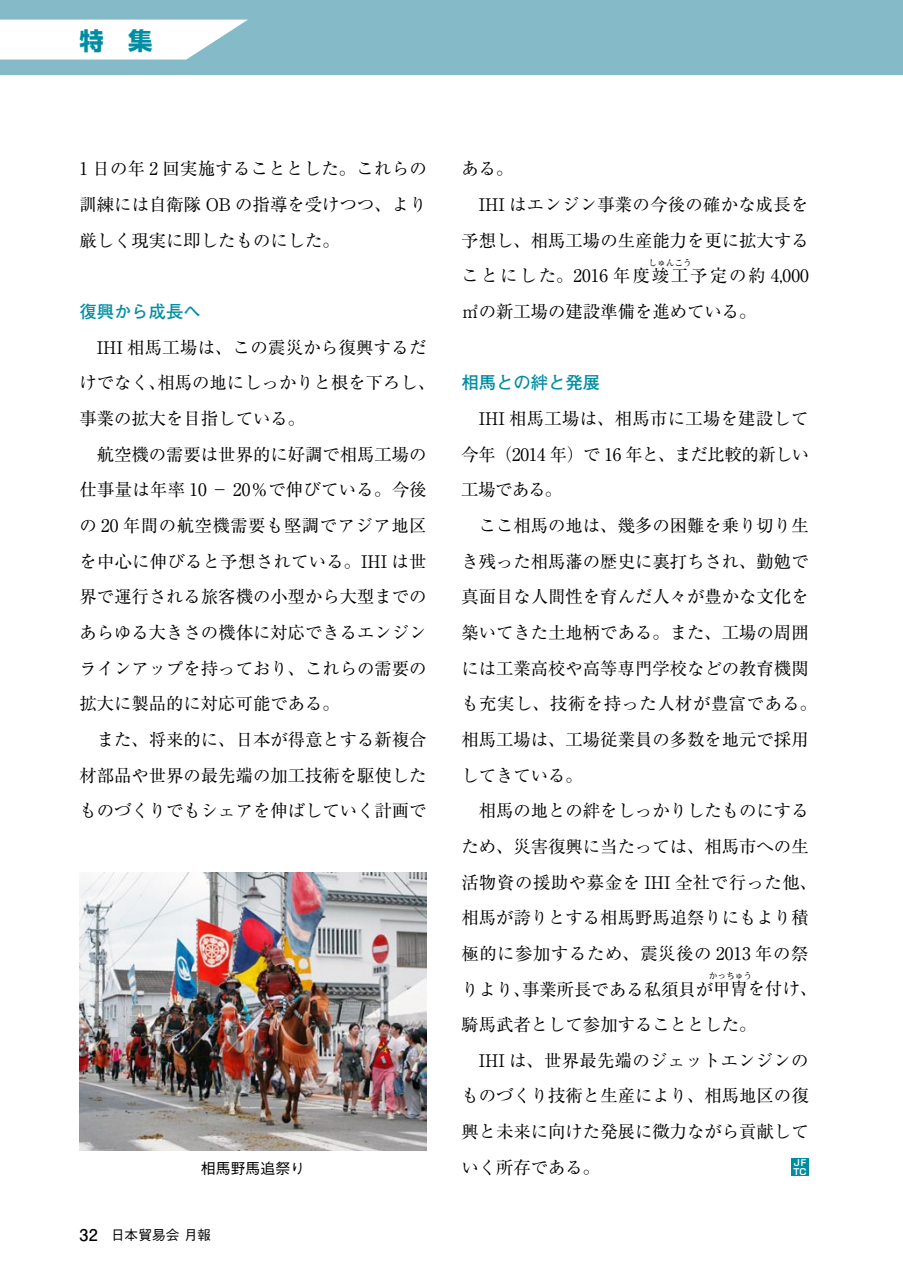
<style>
.page{position:relative;width:903px;height:1275px;background:#fff}
.page>*{position:absolute;margin:0;border:0;box-sizing:border-box;transform-origin:0 0}
.t1{font:700 24.32px "Shin Go Pro";color:#008da2}
.t2{font:17.32px/35.7px "Ryumin Pro";color:#000;text-align:justify}
.t3{font:17.32px "Ryumin Pro";letter-spacing:.115em;color:#000}
.t4{font:700 17.32px "Futo Go B101 Pro";color:#008da2}
.t5{font:500 14.88px "Gothic BBB Pro";color:#000}
.t6{font:500 13.65px "Gothic BBB Pro";color:#000}
.t7{font:8.75px "Ryumin Pro";color:#000}
.t8{font:700 8.75px/8.8px "Shin Go Pro De";color:#fff}
.s1{font-family:"Futo Go B101 Pro";font-weight:700;font-size:16.1px}
</style>
<div class="page">
<div style="left:0;top:0;width:903px;height:74px;background:#85bbc8"></div>
<svg style="left:0;top:20px;width:247px;height:40px"></svg>
<div style="left:791px;top:1158px;width:18px;height:18px;background:#008da2"></div>
<img style="left:79px;top:872px;width:348px;height:278px">
<h1 class="t1" style="left:79px;top:21px;width:74px">特　集</h1>
<p class="t2" style="left:79px;top:150px;width:349px">1 日の年 2 回実施することとした。これらの訓練には自衛隊 OB の指導を受けつつ、より厳しく現実に即したものにした。</p>
<p class="t4" style="left:79px;top:297px;width:123px">復興から成長へ</p>
<p class="t2" style="left:79px;top:328px;width:357px;text-align:left;text-indent:17px">IHI 相馬工場は、この震災から復興するだけでなく、相馬の地にしっかりと根を下ろし、事業の拡大を目指している。</p>
<p class="t2" style="left:79px;top:435px;width:349px;text-indent:17px">航空機の需要は世界的に好調で相馬工場の仕事量は年率 10 － 20％で伸びている。今後の 20 年間の航空機需要も堅調でアジア地区を中心に伸びると予想されている。IHI は世界で運行される旅客機の小型から大型までのあらゆる大きさの機体に対応できるエンジンラインアップを持っており、これらの需要の拡大に製品的に対応可能である。</p>
<p class="t2" style="left:79px;top:720px;width:349px;text-indent:17px">また、将来的に、日本が得意とする新複合材部品や世界の最先端の加工技術を駆使したものづくりでもシェアを伸ばしていく計画で</p>
<p class="t2" style="left:461px;top:150px;width:54px">ある。</p>
<p class="t2" style="left:479px;top:186px;width:331px">IHI はエンジン事業の今後の確かな成長を</p>
<p class="t2" style="left:461px;top:221px;width:349px">予想し、相馬工場の生産能力を更に拡大する</p>
<p class="t3" style="left:461px;top:262px;width:349px">ことにした。2016 年度竣工予定の約 4,000</p>
<p class="t7" style="left:648px;top:256px;width:45px">しゅんこう</p>
<p class="t2" style="left:461px;top:292px;width:297px">㎡の新工場の建設準備を進めている。</p>
<p class="t4" style="left:461px;top:369px;width:140px">相馬との絆と発展</p>
<p class="t2" style="left:461px;top:399px;width:349px;text-indent:18px">IHI 相馬工場は、相馬市に工場を建設して今年（2014 年）で 16 年と、まだ比較的新しい工場である。</p>
<p class="t2" style="left:461px;top:506px;width:357px;text-align:left;text-indent:17px">ここ相馬の地は、幾多の困難を乗り切り生き残った相馬藩の歴史に裏打ちされ、勤勉で真面目な人間性を育んだ人々が豊かな文化を築いてきた土地柄である。また、工場の周囲には工業高校や高等専門学校などの教育機関も充実し、技術を持った人材が豊富である。相馬工場は、工場従業員の多数を地元で採用してきている。</p>
<p class="t2" style="left:461px;top:792px;width:357px;text-align:center">相馬の地との絆をしっかりしたものにする<br>ため、災害復興に当たっては、相馬市への生活物資の援助や募金を IHI 全社で行った他、相馬が誇りとする相馬野馬追祭りにもより積極的に参加するため、震災後の 2013 年の祭りより、事業所長である私須貝が甲冑を付け、</p>
<p class="t7" style="left:709px;top:969px;width:45px">かっちゅう</p>
<p class="t2" style="left:461px;top:1005px;width:297px">騎馬武者として参加することとした。</p>
<p class="t2" style="left:479px;top:1041px;width:331px">IHI は、世界最先端のジェットエンジンの</p>
<p class="t2" style="left:461px;top:1077px;width:349px">ものづくり技術と生産により、相馬地区の復</p>
<p class="t2" style="left:461px;top:1112px;width:349px">興と未来に向けた発展に微力ながら貢献して</p>
<p class="t5" style="left:201px;top:1156px;width:106px">相馬野馬追祭り</p>
<p class="t2" style="left:461px;top:1148px;width:140px">いく所存である。</p>
<p class="t6" style="left:79px;top:1224px;width:133px"><span class="s1">32</span>　日本貿易会 月報</p>
<p class="t8" style="left:793px;top:1157px;width:15px">JF<br>TC</p>
</div>
